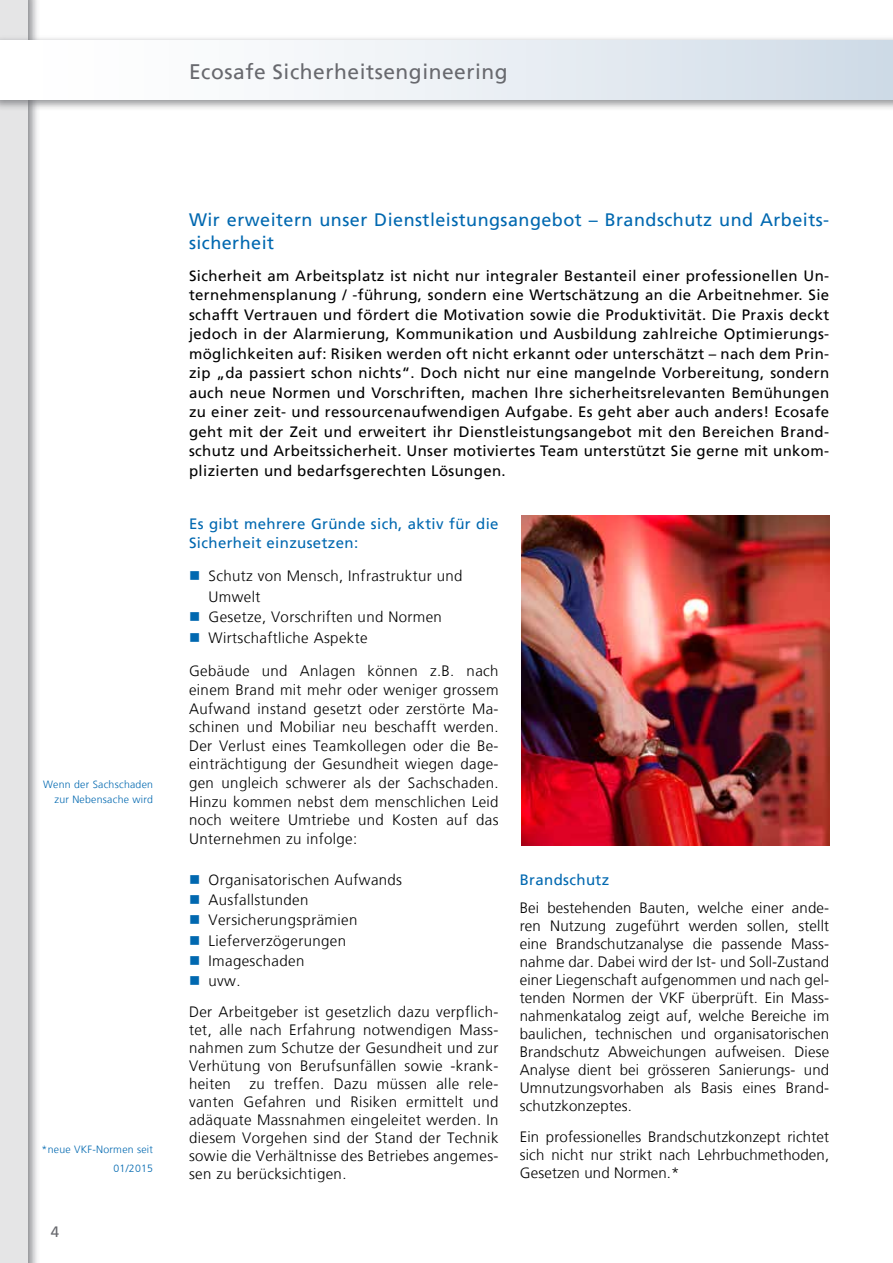
<style>
.page{position:relative;width:893px;height:1263px;background:#fff}
.page>*{position:absolute;margin:0;border:0;box-sizing:border-box;transform-origin:0 0}
.t1{font:21px "Frutiger LT";letter-spacing:.025em;color:#68696e}
.t2{font:18px/22.5px "Frutiger LT";letter-spacing:.025em;color:#0068b0}
.t3{font:300 15px/18px "Frutiger LT";letter-spacing:.025em;color:#000;text-align:justify}
.t4{font:15px/19.5px "Frutiger LT";letter-spacing:.025em;color:#000;text-align:justify}
.t5{font:15px/19.2px "Frutiger LT";letter-spacing:.025em;color:#0068b0}
.t6{font:15px "Frutiger LT";color:#68696e}
.t7{font:300 10.5px/19.5px "Frutiger LT";letter-spacing:.025em;color:#0068b0;text-align:right}
</style>
<div class="page">
<div style="left:0;top:0;width:40px;height:1263px;background:#68696e;opacity:.75"></div>
<div style="left:0;top:0;width:28px;height:1263px;background:#e5e5e6"></div>
<div style="left:0;top:35px;width:893px;height:77px;background:#68696e;opacity:.75"></div>
<div style="left:0;top:40px;width:893px;height:60px;background:linear-gradient(to right,#fff,#d1dde8)"></div>
<img style="left:521px;top:515px;width:308px;height:330px">
<h1 class="t1" style="left:189px;top:59px;width:320px">Ecosafe Sicherheitsengineering</h1>
<p class="t7" style="left:43px;top:777px;width:112px;line-height:15px">Wenn der Sachschaden zur Nebensache wird</p>
<p class="t7" style="left:42px;top:1139px;width:113px">*neue VKF-Normen seit<br>01/2015</p>
<p class="t6" style="left:51px;top:1223px;width:10px">4</p>
<p class="t2" style="left:189px;top:209px;width:642px">Wir erweitern unser Dienstleistungsangebot – Brandschutz und Arbeits&shy;sicherheit</p>
<p class="t4" style="left:189px;top:266px;width:642px">Sicherheit am Arbeitsplatz ist nicht nur integraler Bestanteil einer professionellen Un&shy;ternehmensplanung / -führung, sondern eine Wertschätzung an die Arbeitnehmer. Sie schafft Vertrauen und fördert die Motivation sowie die Produktivität. Die Praxis deckt jedoch in der Alarmierung, Kommunikation und Ausbildung zahlreiche Optimierungs&shy;möglichkeiten auf: Risiken werden oft nicht erkannt oder unterschätzt – nach dem Prin&shy;zip „da passiert schon nichts“. Doch nicht nur eine mangelnde Vorbereitung, sondern auch neue Normen und Vorschriften, machen Ihre sicherheitsrelevanten Bemühungen zu einer zeit- und ressourcenaufwendigen Aufgabe. Es geht aber auch anders! Ecosafe geht mit der Zeit und erweitert ihr Dienstleistungsangebot mit den Bereichen Brand&shy;schutz und Arbeitssicherheit. Unser motiviertes Team unterstützt Sie gerne mit unkom&shy;plizierten und bedarfsgerechten Lösungen.</p>
<p class="t5" style="left:189px;top:514px;width:311px">Es gibt mehrere Gründe sich, aktiv für die<br>Sicherheit einzusetzen:</p>
<p class="t3" style="left:209px;top:566px;width:255px;line-height:20.5px;text-align:left">Schutz von Mensch, Infrastruktur und<br>Umwelt<br>Gesetze, Vorschriften und Normen<br>Wirtschaftliche Aspekte</p>
<p class="t3" style="left:189px;top:662px;width:311px;line-height:18.6px">Gebäude und Anlagen können z.B. nach einem Brand mit mehr oder weniger grossem Aufwand instand gesetzt oder zerstörte Ma&shy;schinen und Mobiliar neu beschafft werden.<br>Der Verlust eines Teamkollegen oder die Be&shy;einträchtigung der Gesundheit wiegen dage&shy;gen ungleich schwerer als der Sachschaden.<br>Hinzu kommen nebst dem menschlichen Leid noch weitere Umtriebe und Kosten auf das Unternehmen zu infolge:</p>
<p class="t3" style="left:209px;top:870px;width:195px;line-height:20.2px;text-align:left">Organisatorischen Aufwands<br>Ausfallstunden<br>Versicherungsprämien<br>Lieferverzögerungen<br>Imageschaden<br>uvw.</p>
<p class="t3" style="left:189px;top:1003px;width:311px">Der Arbeitgeber ist gesetzlich dazu verpflich&shy;tet, alle nach Erfahrung notwendigen Mass&shy;nahmen zum Schutze der Gesundheit und zur Verhütung von Berufsunfällen sowie -krank&shy;heiten zu treffen. Dazu müssen alle rele&shy;vanten Gefahren und Risiken ermittelt und adäquate Massnahmen eingeleitet werden. In diesem Vorgehen sind der Stand der Technik sowie die Verhältnisse des Betriebes angemes&shy;sen zu berücksichtigen.</p>
<p class="t5" style="left:520px;top:870px;width:91px">Brandschutz</p>
<p class="t3" style="left:520px;top:899px;width:311px">Bei bestehenden Bauten, welche einer ande&shy;ren Nutzung zugeführt werden sollen, stellt eine Brandschutzanalyse die passende Mass&shy;nahme dar. Dabei wird der Ist- und Soll-Zustand einer Liegenschaft aufgenommen und nach gel&shy;tenden Normen der VKF überprüft. Ein Mass&shy;nahmenkatalog zeigt auf, welche Bereiche im baulichen, technischen und organisatorischen Brandschutz Abweichungen aufweisen. Diese Analyse dient bei grösseren Sanierungs- und Umnutzungsvorhaben als Basis eines Brand&shy;schutzkonzeptes.</p>
<p class="t3" style="left:520px;top:1128px;width:311px">Ein professionelles Brandschutzkonzept richtet sich nicht nur strikt nach Lehrbuchmethoden, Gesetzen und Normen.*</p>
</div>
